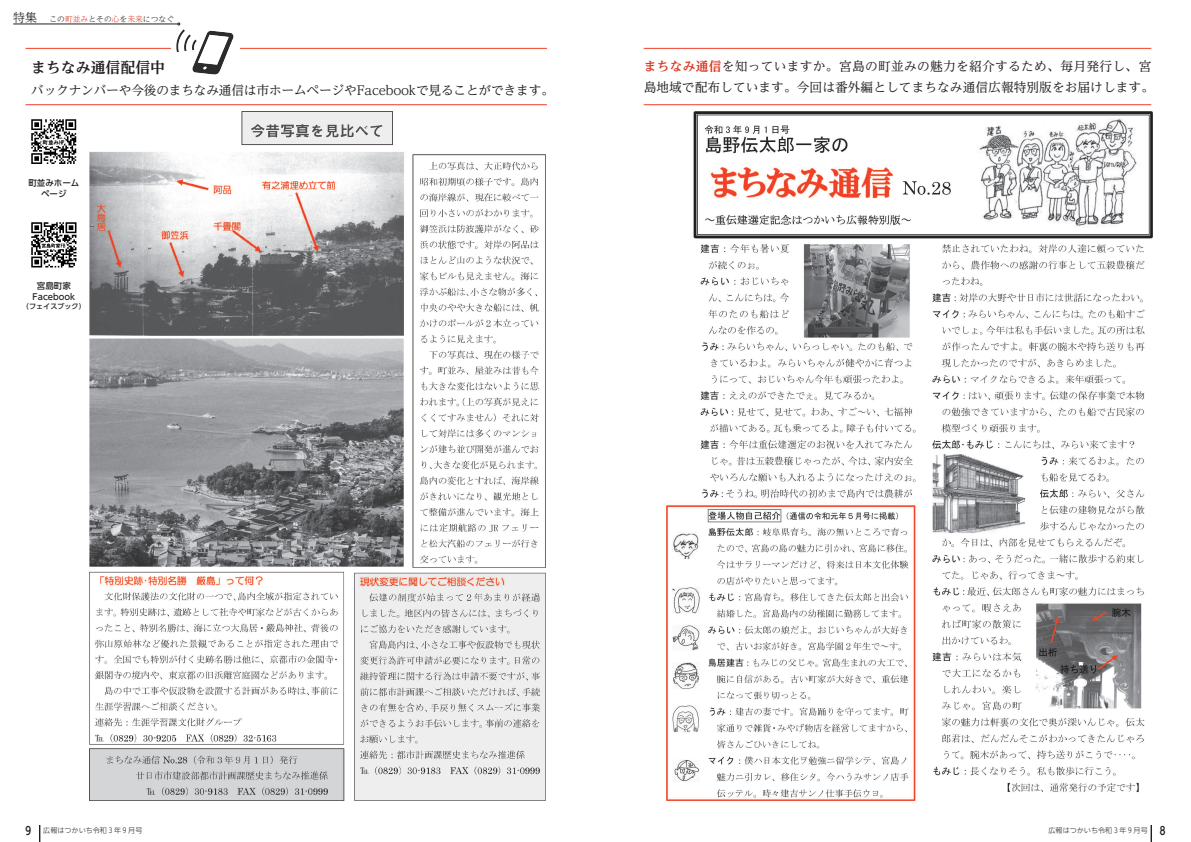
<style>
.page{position:relative;width:1191px;height:842px;background:#fff}
.page>*{position:absolute;margin:0;border:0;box-sizing:border-box;transform-origin:0 0}
.t1{font:700 14.9px "UD Reimin Pr 6";color:#231f20}
.t2{font:12.8px/21.3px "UD Reimin Pr 6";color:#231f20}
.t3{font:12.8px "UD Reimin Pr 6";letter-spacing:-.02em;color:#231f20}
.t4{font:500 8.5px/10.6px "UD Shin Go Pr 6";color:#231f20;text-align:center}
.t5{font:300 7.8px "UD Reimin Pr 6";color:#231f20}
.t6{font:300 7.1px "UD Shin Go NT Pro";color:#231f20}
.t7{font:500 7.1px "UD Shin Go Pr 6";color:#231f20}
.s1{font-size:12px}
.s2{color:#d93924}
.s3{font-weight:700;color:#d93924}
.s4{font-weight:500;font-size:11.3px}
</style>
<div class="page">
<svg style="left:1150px;top:825px;width:2px;height:17px"></svg>
<svg style="left:39px;top:825px;width:1px;height:17px"></svg>
<img style="left:90px;top:112px;width:456px;height:689px">
<img style="left:666px;top:111px;width:486px;height:689px">
<img style="left:32px;top:223px;width:45px;height:45px">
<img style="left:32px;top:119px;width:45px;height:45px">
<hr style="left:26px;top:48px;width:521px;height:1px;background:#ef4029">
<hr style="left:643px;top:105px;width:508px;height:1px;background:#ef4029">
<hr style="left:643px;top:48px;width:508px;height:1px;background:#ef4029">
<hr style="left:26px;top:105px;width:521px;height:1px;background:#ef4029">
<hr style="left:13px;top:24px;width:165px;height:1px;background:#231f20">
<div style="left:171px;top:28px;width:68px;height:51px;background:#fff"></div>
<img style="left:176px;top:30px;width:58px;height:45px">
<p class="t5" style="left:13px;top:13px;width:162px"><span class="s1">特集　</span>この<span class="s2">町並み</span>とその<span class="s2">心</span>を<span class="s2">未来</span>につなぐ</p>
<p class="t1" style="left:31px;top:55px;width:135px">まちなみ通信配信中</p>
<p class="t3" style="left:31px;top:79px;width:524px">バックナンバーや今後のまちなみ通信は市ホームページやFacebookで見ることができます。</p>
<p class="t4" style="left:28px;top:177px;width:53px">町並みホームページ</p>
<p class="t4" style="left:33px;top:280px;width:44px">宮島町家<br>Facebook</p>
<p class="t7" style="left:22px;top:301px;width:65px">（フェイスブック）</p>
<p class="t2" style="left:643px;top:55px;width:512px"><span class="s3">まちなみ通信</span>を知っていますか。宮島の町並みの魅力を紹介するため、毎月発行し、宮島地域で配布しています。今回は番外編としてまちなみ通信広報特別版をお届けします。</p>
<p class="t6" style="left:26px;top:825px;width:118px"><span class="s4">9</span> 広報はつかいち令和 3 年 9 月号</p>
<p class="t6" style="left:1048px;top:825px;width:118px">広報はつかいち令和 3 年 9 月号 <span class="s4">8</span></p>
</div>
